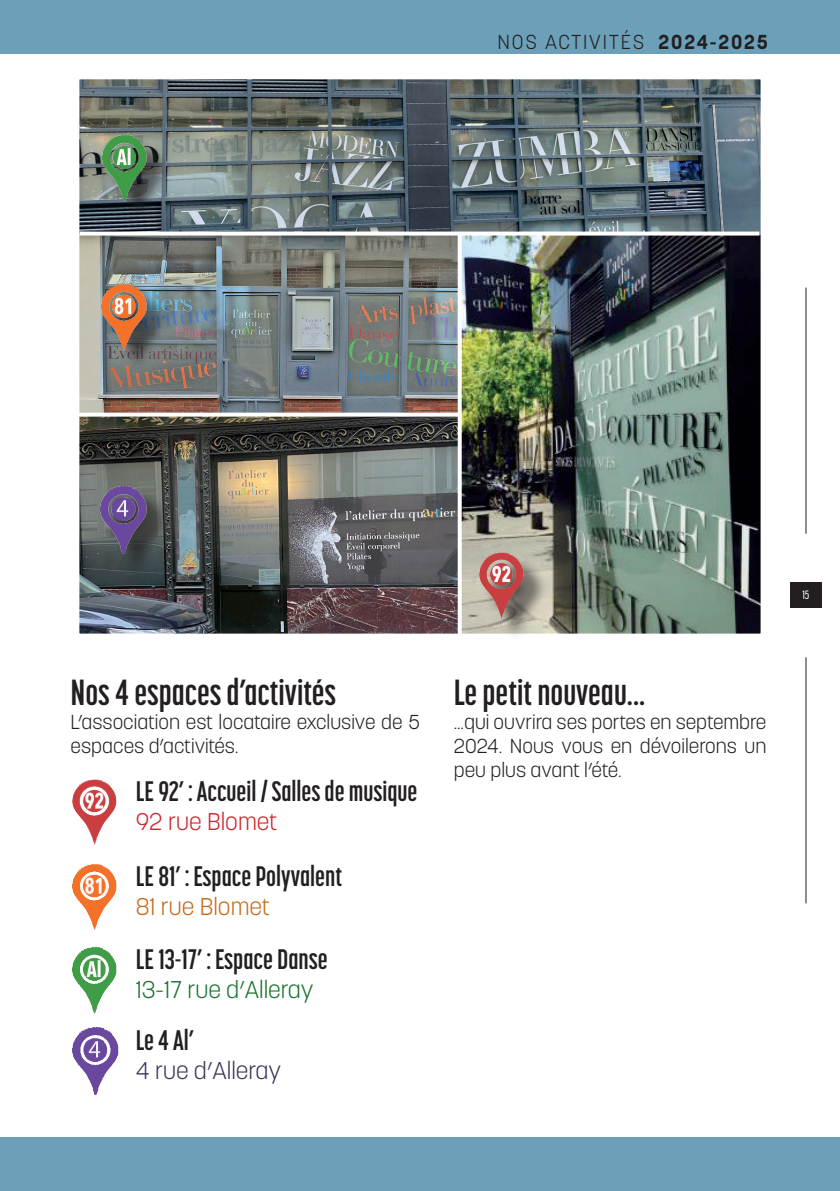
<style>
.page{position:relative;width:840px;height:1191px;background:#fff}
.page>*{position:absolute;margin:0;border:0;box-sizing:border-box;transform-origin:0 0}
.t1{font:700 36px "Korolev Compressed";color:#231f20}
.t2{font:700 28px "Korolev Compressed";color:#231f20}
.t3{font:300 24px "Korolev";color:#18712c}
.t4{font:300 24px "Korolev";color:#3a335c}
.t5{font:300 24px "Korolev";color:#d1232a}
.t6{font:300 24px "Korolev";color:#c66817}
.t7{font:300 20px/24px "Korolev";color:#231f20}
.t8{font:300 20px "Korolev";letter-spacing:.09em;color:#231f20}
.t9{font:500 12px "Korolev Compressed";color:#fff}
.s1{font-weight:700}
</style>
<div class="page">
<div style="left:0;top:0;width:839px;height:54px;background:#6ba0b8"></div>
<div style="left:789px;top:583px;width:32px;height:25px;background:#231f20"></div>
<hr style="left:805px;top:288px;width:1px;height:246px;background:#231f20">
<hr style="left:805px;top:657px;width:1px;height:246px;background:#231f20">
<div style="left:0;top:1137px;width:839px;height:54px;background:#6ba0b8"></div>
<img style="left:72px;top:864px;width:45px;height:66px">
<img style="left:72px;top:779px;width:45px;height:66px">
<img style="left:72px;top:947px;width:45px;height:67px">
<img style="left:72px;top:1027px;width:47px;height:67px">
<img style="left:80px;top:80px;width:679px;height:156px">
<img style="left:80px;top:236px;width:377px;height:176px">
<img style="left:461px;top:236px;width:298px;height:396px">
<img style="left:80px;top:416px;width:377px;height:216px">
<div style="left:482px;top:557px;width:65px;height:84px;background:#231f20;opacity:.75"></div>
<img style="left:478px;top:552px;width:46px;height:67px">
<div style="left:105px;top:288px;width:65px;height:85px;background:#231f20;opacity:.75"></div>
<img style="left:101px;top:284px;width:46px;height:67px">
<div style="left:106px;top:139px;width:65px;height:85px;background:#231f20;opacity:.75"></div>
<img style="left:101px;top:135px;width:47px;height:67px">
<div style="left:104px;top:489px;width:66px;height:88px;background:#231f20;opacity:.75"></div>
<img style="left:100px;top:486px;width:48px;height:67px">
<svg style="left:457px;top:235px;width:4px;height:399px"></svg>
<svg style="left:79px;top:231px;width:680px;height:4px"></svg>
<svg style="left:79px;top:412px;width:380px;height:4px"></svg>
<p class="t8" style="left:497px;top:29px;width:272px">NOS ACTIVITÉS <span class="s1">2024-2025</span></p>
<h1 class="t1" style="left:71px;top:672px;width:267px">Nos 4 espaces d’activités</h1>
<p class="t7" style="left:71px;top:710px;width:350px">L’association est locataire exclusive de 5 espaces d’activités.</p>
<h2 class="t2" style="left:136px;top:775px;width:283px">LE 92’ : Accueil / Salles de musique</h2>
<p class="t5" style="left:136px;top:806px;width:143px">92 rue Blomet</p>
<h2 class="t2" style="left:136px;top:860px;width:208px">LE 81’ : Espace Polyvalent</h2>
<p class="t6" style="left:136px;top:891px;width:135px">81 rue Blomet</p>
<h2 class="t2" style="left:136px;top:944px;width:193px">LE 13-17’ : Espace Danse</h2>
<p class="t3" style="left:136px;top:974px;width:179px">13-17 rue d’Alleray</p>
<h2 class="t2" style="left:136px;top:1024px;width:60px">Le 4 Al’</h2>
<p class="t4" style="left:136px;top:1055px;width:147px">4 rue d’Alleray</p>
<h1 class="t1" style="left:453px;top:672px;width:193px">Le petit nouveau...</h1>
<p class="t7" style="left:453px;top:709px;width:314px;text-align:justify">...qui ouvrira ses portes en septembre 2024. Nous vous en dévoilerons un peu plus avant l’été.</p>
<p class="t9" style="left:801px;top:588px;width:9px">15</p>
</div>
